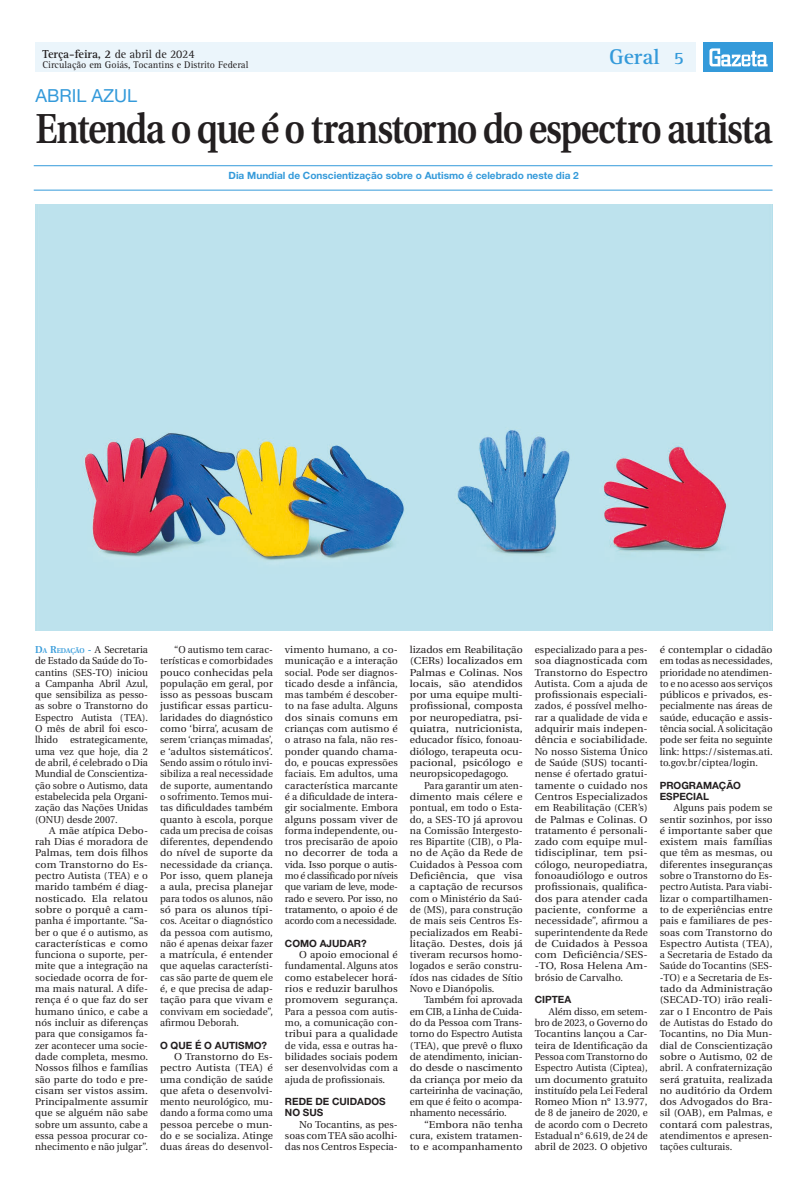
<style>
.page{position:relative;width:808px;height:1191px;background:#fff}
.page>*{position:absolute;margin:0;border:0;box-sizing:border-box;transform-origin:0 0}
.t1{font:600 41.8px "Utopia";letter-spacing:-.04em;color:#231f20;scale:.85 1}
.t2{font:700 22px "Rotis Serif";color:#349ada}
.t3{font:18px "Helvetica Neue";color:#349ada}
.t4{font:700 12px "Rotis Serif";letter-spacing:-.01em;color:#231f20}
.t5{font:10px/11.3px "Utopia";letter-spacing:.005em;color:#231f20;text-align:justify}
.t6{font:10px/11.3px "Utopia";letter-spacing:.005em;color:#231f20;text-align:justify;scale:.96 1}
.t7{font:10px/11.3px "Utopia";letter-spacing:.005em;color:#231f20;text-align:justify;scale:1.05 1}
.t8{font:10px/11.3px "Utopia";letter-spacing:.005em;color:#231f20;text-align:justify;scale:1.04 1}
.t9{font:700 10px/11.3px "Helvetica Neue";color:#231f20}
.t10{font:700 10px "Helvetica Neue";color:#349ada}
.t11{font:10px/11.3px "Utopia";letter-spacing:.005em;color:#231f20;text-align:justify;scale:1.08 1}
.t12{font:10px "Rotis Serif";color:#231f20}
.s1{font-weight:400}
.s2{font-size:18px}
.s3{font-weight:600;color:#349ada}
.s4{font-weight:600;font-size:7px;color:#349ada}
</style>
<div class="page">
<div style="left:35px;top:43px;width:661px;height:29px;background:#ebf5fb"></div>
<div style="left:703px;top:43px;width:69px;height:29px;background:#349ada"></div>
<svg style="left:709px;top:48px;width:59px;height:18px"></svg>
<hr style="left:34px;top:165px;width:738px;height:1px;background:#349ada">
<hr style="left:34px;top:190px;width:738px;height:1px;background:#349ada">
<img style="left:35px;top:204px;width:738px;height:426px">
<p class="t4" style="left:43px;top:47px;width:154px">Terça-feira, 2 <span class="s1">de abril de 2024</span></p>
<p class="t12" style="left:43px;top:59px;width:207px">Circulação em Goiás, Tocantins e Distrito Federal</p>
<h2 class="t2" style="left:609px;top:44px;width:76px">Geral <span class="s2">5</span></h2>
<h3 class="t3" style="left:36px;top:85px;width:103px">ABRIL AZUL</h3>
<h1 class="t1" style="left:36px;top:106px;width:868px">Entenda o que é o transtorno do espectro autista</h1>
<p class="t10" style="left:229px;top:169px;width:352px">Dia Mundial de Conscientização sobre o Autismo é celebrado neste dia 2</p>
<p class="t5" style="left:35px;top:644px;width:114px"><span class="s3">D</span><span class="s4">A</span> <span class="s3">R</span><span class="s4">EDAÇÃO</span> <span class="s3">-</span> A Secretaria de Estado da Saúde do To&shy;cantins (SES-TO) iniciou a Campanha Abril Azul, que sensibiliza as pesso&shy;as sobre o Transtorno do Espectro Autista (TEA).<br>O mês de abril foi esco&shy;lhido estrategicamente, uma vez que hoje, dia 2 de abril, é celebrado o Dia Mundial de Conscientiza&shy;ção sobre o Autismo, data estabelecida pela Organi&shy;zação das Nações Unidas (ONU) desde 2007.</p>
<p class="t5" style="left:35px;top:825px;width:114px;text-indent:14px">A mãe atípica Debo&shy;rah Dias é moradora de Palmas, tem dois filhos com Transtorno do Es&shy;pectro Autista (TEA) e o marido também é diag&shy;nosticado. Ela relatou sobre o porquê a cam&shy;panha é importante. “Sa&shy;ber o que é o autismo, as características e como funciona o suporte, per&shy;mite que a integração na sociedade ocorra de for&shy;ma mais natural. A dife&shy;rença é o que faz do ser humano único, e cabe a nós incluir as diferenças para que consigamos fa&shy;zer acontecer uma socie&shy;dade completa, mesmo.<br>Nossos filhos e famílias são parte do todo e pre&shy;cisam ser vistos assim.<br>Principalmente assumir que se alguém não sabe sobre um assunto, cabe a essa pessoa procurar co&shy;nhecimento e não julgar”.</p>
<p class="t6" style="left:160px;top:644px;width:119px;text-indent:14px">“O autismo tem carac&shy;terísticas e comorbidades pouco conhecidas pela população em geral, por isso as pessoas buscam justificar essas particu&shy;laridades do diagnóstico como ‘birra’, acusam de serem ‘crianças mimadas’, e ‘adultos sistemáticos’.<br>Sendo assim o rótulo invi&shy;sibiliza a real necessidade de suporte, aumentando o sofrimento. Temos mui&shy;tas dificuldades também quanto à escola, porque cada um precisa de coisas diferentes, dependendo do nível de suporte da necessidade da criança.<br>Por isso, quem planeja a aula, precisa planejar para todos os alunos, não só para os alunos típi&shy;cos. Aceitar o diagnóstico da pessoa com autismo, não é apenas deixar fazer a matrícula, é entender que aquelas característi&shy;cas são parte de quem ele é, e que precisa de adap&shy;tação para que vivam e convivam em sociedade”, afirmou Deborah.</p>
<p class="t9" style="left:160px;top:1039px;width:109px">O QUE É O AUTISMO?</p>
<p class="t7" style="left:160px;top:1051px;width:109px;text-indent:14px">O Transtorno do Es&shy;pectro Autista (TEA) é uma condição de saúde que afeta o desenvolvi&shy;mento neurológico, mu&shy;dando a forma como uma pessoa percebe o mun&shy;do e se socializa. Atinge duas áreas do desenvol-</p>
<p class="t5" style="left:285px;top:644px;width:114px">vimento humano, a co&shy;municação e a interação social. Pode ser diagnos&shy;ticado desde a infância, mas também é descober&shy;to na fase adulta. Alguns dos sinais comuns em crianças com autismo é o atraso na fala, não res&shy;ponder quando chama&shy;do, e poucas expressões faciais. Em adultos, uma característica marcante é a dificuldade de intera&shy;gir socialmente. Embora alguns possam viver de forma independente, ou&shy;tros precisarão de apoio no decorrer de toda a vida. Isso porque o autis&shy;mo é classificado por níveis que variam de leve, mode&shy;rado e severo. Por isso, no tratamento, o apoio é de acordo com a necessidade.</p>
<p class="t9" style="left:285px;top:937px;width:83px">COMO AJUDAR?</p>
<p class="t5" style="left:285px;top:949px;width:114px;text-indent:14px">O apoio emocional é fundamental. Alguns atos como estabelecer horá&shy;rios e reduzir barulhos promovem segurança.<br>Para a pessoa com autis&shy;mo, a comunicação con&shy;tribui para a qualidade de vida, essa e outras ha&shy;bilidades sociais podem ser desenvolvidas com a ajuda de profissionais.</p>
<p class="t9" style="left:285px;top:1095px;width:102px">REDE DE CUIDADOS<br>NO SUS</p>
<p class="t5" style="left:285px;top:1118px;width:114px;text-indent:14px">No Tocantins, as pes&shy;soas com TEA são acolhi&shy;das nos Centros Especia-</p>
<p class="t7" style="left:410px;top:644px;width:109px">lizados em Reabilitação (CERs) localizados em Palmas e Colinas. Nos locais, são atendidos por uma equipe multi&shy;profissional, composta por neuropediatra, psi&shy;quiatra, nutricionista, educador físico, fonoau&shy;diólogo, terapeuta ocu&shy;pacional, psicólogo e neuropsicopedagogo.</p>
<p class="t6" style="left:410px;top:779px;width:119px;text-indent:14px">Para garantir um aten&shy;dimento mais célere e pontual, em todo o Esta&shy;do, a SES-TO já aprovou na Comissão Intergesto&shy;res Bipartite (CIB), o Pla&shy;no de Ação da Rede de Cuidados à Pessoa com Deficiência, que visa a captação de recursos com o Ministério da Saú&shy;de (MS), para construção de mais seis Centros Es&shy;pecializados em Reabi&shy;litação. Destes, dois já tiveram recursos homo&shy;logados e serão constru&shy;ídos nas cidades de Sítio Novo e Dianópolis.</p>
<p class="t5" style="left:410px;top:994px;width:114px;text-indent:14px">Também foi aprovada em CIB, a Linha de Cuida&shy;do da Pessoa com Trans&shy;torno do Espectro Autista (TEA), que prevê o fluxo de atendimento, inician&shy;do desde o nascimento da criança por meio da carteirinha de vacinação, em que é feito o acompa&shy;nhamento necessário.</p>
<p class="t11" style="left:410px;top:1118px;width:106px;text-indent:14px">“Embora não tenha cura, existem tratamen&shy;to e acompanhamento</p>
<p class="t5" style="left:535px;top:644px;width:114px">especializado para a pes&shy;soa diagnosticada com Transtorno do Espectro Autista. Com a ajuda de profissionais especiali&shy;zados, é possível melho&shy;rar a qualidade de vida e adquirir mais indepen&shy;dência e sociabilidade.<br>No nosso Sistema Único de Saúde (SUS) tocanti&shy;nense é ofertado gratui&shy;tamente o cuidado nos Centros Especializados em Reabilitação (CER’s) de Palmas e Colinas. O tratamento é personali&shy;zado com equipe mul&shy;tidisciplinar, tem psi&shy;cólogo, neuropediatra, fonoaudiólogo e outros profissionais, qualifica&shy;dos para atender cada paciente, conforme a necessidade”, afirmou a superintendente da Rede de Cuidados à Pessoa com Deficiência/SES--TO, Rosa Helena Am&shy;brósio de Carvalho.</p>
<p class="t9" style="left:535px;top:994px;width:38px">CIPTEA</p>
<p class="t5" style="left:535px;top:1005px;width:114px;text-indent:14px">Além disso, em setem&shy;bro de 2023, o Governo do Tocantins lançou a Car&shy;teira de Identificação da Pessoa com Transtorno do Espectro Autista (Ciptea), um documento gratuito instituído pela Lei Federal Romeo Mion n° 13.977, de 8 de janeiro de 2020, e de acordo com o Decreto Estadual n° 6.619, de 24 de abril de 2023. O objetivo</p>
<p class="t8" style="left:660px;top:644px;width:110px">é contemplar o cidadão em todas as necessidades, prioridade no atendimen&shy;to e no acesso aos serviços públicos e privados, es&shy;pecialmente nas áreas de saúde, educação e assis&shy;tência social. A solicitação pode ser feita no seguinte link: https://sistemas.ati. to.gov.br/ciptea/login.</p>
<p class="t9" style="left:660px;top:779px;width:83px">PROGRAMAÇÃO<br>ESPECIAL</p>
<p class="t5" style="left:660px;top:802px;width:114px;text-indent:14px">Alguns pais podem se sentir sozinhos, por isso é importante saber que existem mais famílias que têm as mesmas, ou diferentes inseguranças sobre o Transtorno do Es&shy;pectro Autista. Para viabi&shy;lizar o compartilhamen&shy;to de experiências entre pais e familiares de pes&shy;soas com Transtorno do Espectro Autista (TEA), a Secretaria de Estado da Saúde do Tocantins (SES--TO) e a Secretaria de Es&shy;tado da Administração (SECAD-TO) irão reali&shy;zar o I Encontro de Pais de Autistas do Estado do Tocantins, no Dia Mun&shy;dial de Conscientização sobre o Autismo, 02 de abril. A confraternização será gratuita, realizada no auditório da Ordem dos Advogados do Bra&shy;sil (OAB), em Palmas, e contará com palestras, atendimentos e apresen&shy;tações culturais.</p>
</div>
